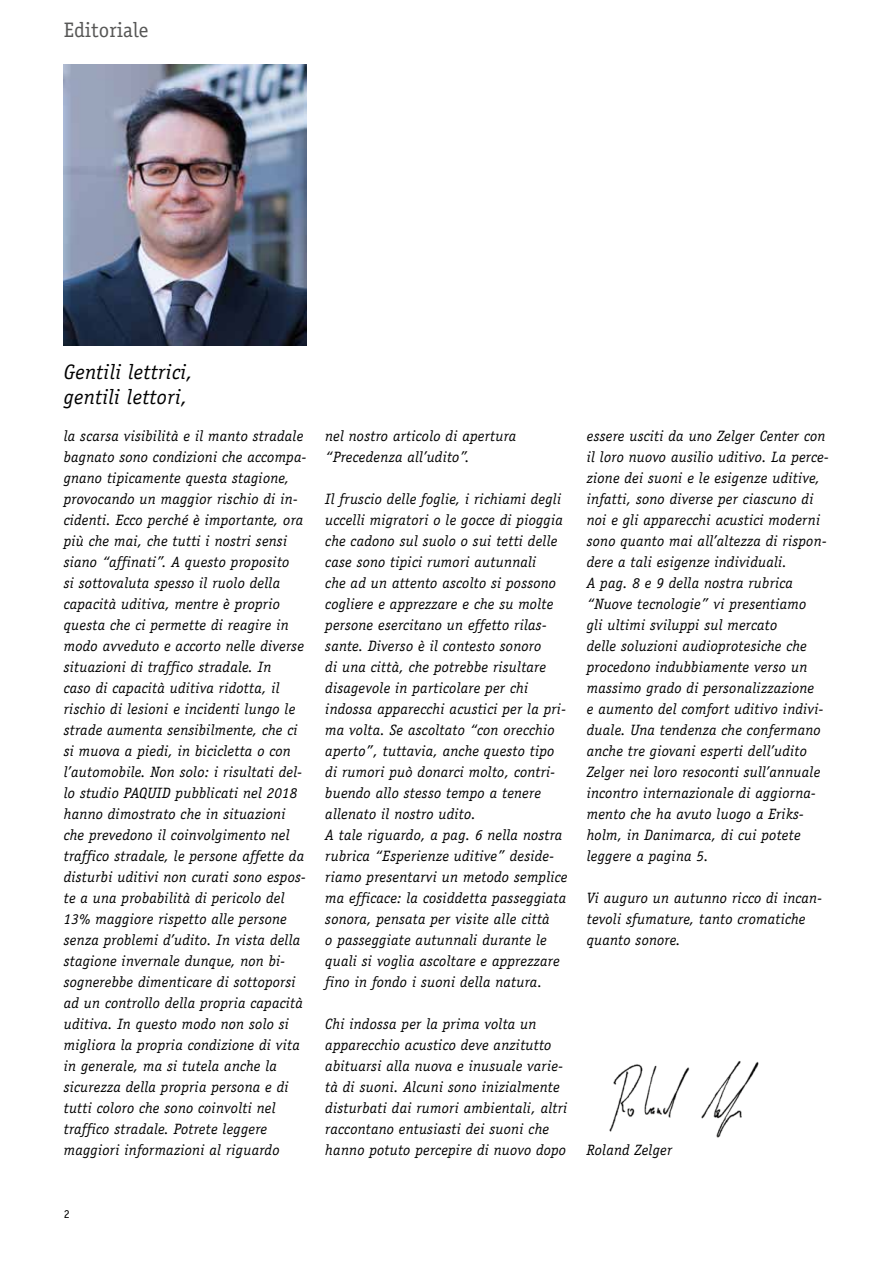
<style>
.page{position:relative;width:893px;height:1263px;background:#fff}
.page>*{position:absolute;margin:0;border:0;box-sizing:border-box;transform-origin:0 0}
.t1{font:italic 21px/25.2px "Officina Serif";letter-spacing:.015em;color:#000}
.t2{font:21px "Officina Serif";letter-spacing:.01em;color:#575756}
.t3{font:italic 15px/21px "Officina Serif";letter-spacing:.015em;color:#000}
.t4{font:12px "Officina Serif";color:#000}
</style>
<div class="page">
<img style="left:609px;top:1061px;width:150px;height:77px">
<img style="left:64px;top:64px;width:242px;height:281px">
<h1 class="t2" style="left:64px;top:18px;width:86px">Editoriale</h1>
<h1 class="t1" style="left:64px;top:359px;width:131px">Gentili lettrici, gentili lettori,</h1>
<p class="t3" style="left:64px;top:426px;width:244px">la scarsa visibilità e il manto stradale bagnato sono condizioni che accompa&shy;gnano tipicamente questa stagione, provocando un maggior rischio di in&shy;cidenti. Ecco perché è importante, ora più che mai, che tutti i nostri sensi siano “affinati”. A questo proposito<br>si sottovaluta spesso il ruolo della capacità uditiva, mentre è proprio questa che ci permette di reagire in modo avveduto e accorto nelle diverse situazioni di traffico stradale. In<br>caso di capacità uditiva ridotta, il rischio di lesioni e incidenti lungo le strade aumenta sensibilmente, che ci si muova a piedi, in bicicletta o con l’automobile. Non solo: i risultati del&shy;lo studio PAQUID pubblicati nel 2018 hanno dimostrato che in situazioni che prevedono il coinvolgimento nel traffico stradale, le persone affette da disturbi uditivi non curati sono espos&shy;te a una probabilità di pericolo del 13% maggiore rispetto alle persone senza problemi d’udito. In vista della stagione invernale dunque, non bi&shy;sognerebbe dimenticare di sottoporsi ad un controllo della propria capacità uditiva. In questo modo non solo si migliora la propria condizione di vita in generale, ma si tutela anche la sicurezza della propria persona e di tutti coloro che sono coinvolti nel traffico stradale. Potrete leggere maggiori informazioni al riguardo</p>
<p class="t3" style="left:325px;top:426px;width:193px">nel nostro articolo di apertura “Precedenza all’udito”.</p>
<p class="t3" style="left:325px;top:489px;width:244px">Il fruscio delle foglie, i richiami degli uccelli migratori o le gocce di pioggia che cadono sul suolo o sui tetti delle case sono tipici rumori autunnali<br>che ad un attento ascolto si possono cogliere e apprezzare e che su molte persone esercitano un effetto rilas&shy;sante. Diverso è il contesto sonoro<br>di una città, che potrebbe risultare disagevole in particolare per chi indossa apparecchi acustici per la pri&shy;ma volta. Se ascoltato “con orecchio aperto”, tuttavia, anche questo tipo di rumori può donarci molto, contri&shy;buendo allo stesso tempo a tenere allenato il nostro udito.<br>A tale riguardo, a pag. 6 nella nostra rubrica “Esperienze uditive” deside&shy;riamo presentarvi un metodo semplice ma efficace: la cosiddetta passeggiata sonora, pensata per visite alle città<br>o passeggiate autunnali durante le quali si voglia ascoltare e apprezzare fino in fondo i suoni della natura.</p>
<p class="t3" style="left:325px;top:1014px;width:244px">Chi indossa per la prima volta un apparecchio acustico deve anzitutto abituarsi alla nuova e inusuale varie&shy;tà di suoni. Alcuni sono inizialmente disturbati dai rumori ambientali, altri raccontano entusiasti dei suoni che hanno potuto percepire di nuovo dopo</p>
<p class="t3" style="left:587px;top:426px;width:243px">essere usciti da uno Zelger Center con il loro nuovo ausilio uditivo. La perce&shy;zione dei suoni e le esigenze uditive, infatti, sono diverse per ciascuno di noi e gli apparecchi acustici moderni sono quanto mai all’altezza di rispon&shy;dere a tali esigenze individuali.<br>A pag. 8 e 9 della nostra rubrica “Nuove tecnologie” vi presentiamo<br>gli ultimi sviluppi sul mercato<br>delle soluzioni audioprotesiche che procedono indubbiamente verso un massimo grado di personalizzazione<br>e aumento del comfort uditivo indivi&shy;duale. Una tendenza che confermano anche tre giovani esperti dell’udito Zelger nei loro resoconti sull’annuale incontro internazionale di aggiorna&shy;mento che ha avuto luogo a Eriks&shy;holm, in Danimarca, di cui potete leggere a pagina 5.</p>
<p class="t3" style="left:587px;top:888px;width:237px">Vi auguro un autunno ricco di incan&shy;tevoli sfumature, tanto cromatiche quanto sonore.</p>
<p class="t3" style="left:587px;top:1140px;width:87px">Roland Zelger</p>
<p class="t4" style="left:64px;top:1207px;width:7px">2</p>
</div>
